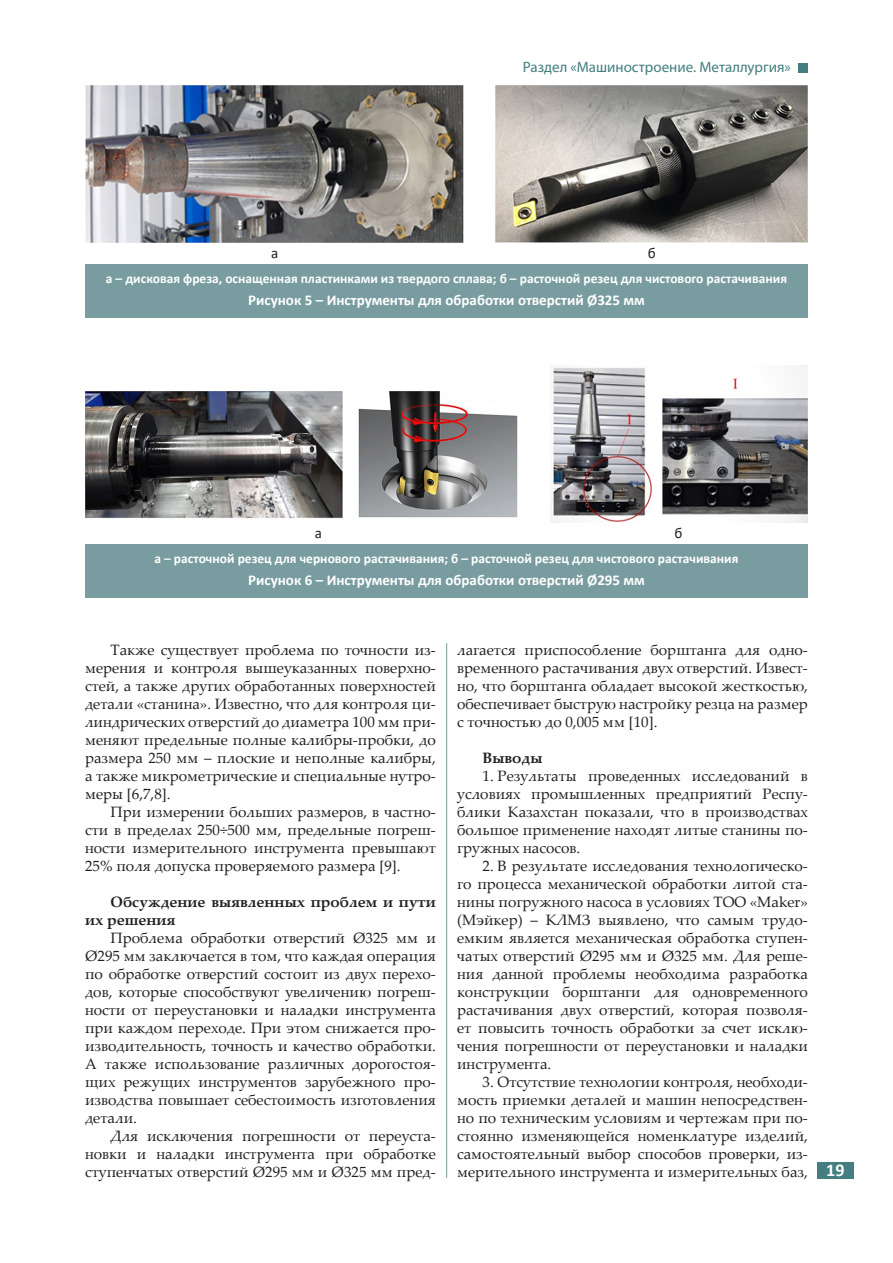
<style>
.page{position:relative;width:893px;height:1263px;background:#fff}
.page>*{position:absolute;margin:0;border:0;box-sizing:border-box;transform-origin:0 0}
.t1{font:700 18px "Calibri";color:#fff}
.ТЕКСТ_Palatino_Linot{font:15px/18px "Palatino Linotype";color:#231f20;text-align:justify}
.Рисунки_Calibri_10pt{font:700 15px "Calibri";color:#fff}
.ТЕКСТ_Palatino_Linot-2{font:700 15px/18px "Palatino Linotype";color:#231f20}
.t2{font:15px "Myriad Pro";color:#447e80}
.t3{font:15px "Calibri";color:#231f20}
.Рисунки_Calibri_10pt-2{font:700 13.5px "Calibri";color:#fff}
</style>
<div class="page">
<div style="left:817px;top:1162px;width:36px;height:16px;background:#447e80"></div>
<div style="left:798px;top:63px;width:10px;height:9px;background:#447e80"></div>
<div style="left:85px;top:264px;width:723px;height:31px;background:#789c9f"></div>
<div style="left:85px;top:285px;width:723px;height:32px;background:#789c9f"></div>
<img style="left:85px;top:85px;width:723px;height:158px">
<div style="left:85px;top:544px;width:723px;height:31px;background:#789c9f"></div>
<div style="left:85px;top:566px;width:723px;height:32px;background:#789c9f"></div>
<img style="left:85px;top:366px;width:723px;height:157px">
<hr style="left:446px;top:643px;width:1px;height:535px;background:#789c9f">
<p class="t2" style="left:523px;top:58px;width:269px">Раздел «Машиностроение. Металлургия»</p>
<p class="t3" style="left:271px;top:242px;width:9px">а</p>
<p class="t3" style="left:648px;top:242px;width:9px">б</p>
<p class="Рисунки_Calibri_10pt-2" style="left:106px;top:269px;width:683px">а – дисковая фреза, оснащенная пластинками из твердого сплава; б – расточной резец для чистового растачивания</p>
<p class="Рисунки_Calibri_10pt" style="left:248px;top:290px;width:398px">Рисунок 5 – Инструменты для обработки отверстий Ø325 мм</p>
<p class="t3" style="left:315px;top:522px;width:9px">а</p>
<p class="t3" style="left:674px;top:522px;width:9px">б</p>
<p class="Рисунки_Calibri_10pt-2" style="left:154px;top:549px;width:586px">а – расточной резец для чернового растачивания; б – расточной резец для чистового растачивания</p>
<p class="Рисунки_Calibri_10pt" style="left:248px;top:570px;width:398px">Рисунок 6 – Инструменты для обработки отверстий Ø295 мм</p>
<p class="ТЕКСТ_Palatino_Linot" style="left:85px;top:640px;width:352px;text-indent:26px">Также существует проблема по точности из&shy;мерения и контроля вышеуказанных поверхно&shy;стей, а также других обработанных поверхностей детали «станина». Известно, что для контроля ци&shy;линдрических отверстий до диаметра 100 мм при&shy;меняют предельные полные калибры-пробки, до размера 250 мм – плоские и неполные калибры, а также микрометрические и специальные нутро&shy;меры [6,7,8].</p>
<p class="ТЕКСТ_Palatino_Linot" style="left:85px;top:802px;width:352px;text-indent:26px">При измерении больших размеров, в частно&shy;сти в пределах 250÷500 мм, предельные погреш&shy;ности измерительного инструмента превышают 25% поля допуска проверяемого размера [9].</p>
<p class="ТЕКСТ_Palatino_Linot-2" style="left:85px;top:892px;width:352px;text-indent:26px">Обсуждение выявленных проблем и пути их решения</p>
<p class="ТЕКСТ_Palatino_Linot" style="left:85px;top:928px;width:352px;text-indent:26px">Проблема обработки отверстий Ø325 мм и Ø295 мм заключается в том, что каждая операция по обработке отверстий состоит из двух перехо&shy;дов, которые способствуют увеличению погреш&shy;ности от переустановки и наладки инструмента при каждом переходе. При этом снижается про&shy;изводительность, точность и качество обработки.<br>А также использование различных дорогостоя&shy;щих режущих инструментов зарубежного про&shy;изводства повышает себестоимость изготовления детали.</p>
<p class="ТЕКСТ_Palatino_Linot" style="left:85px;top:1126px;width:352px;text-indent:26px">Для исключения погрешности от переуста&shy;новки и наладки инструмента при обработке ступенчатых отверстий Ø295 мм и Ø325 мм пред-</p>
<p class="ТЕКСТ_Palatino_Linot" style="left:457px;top:640px;width:352px">лагается приспособление борштанга для одно&shy;временного растачивания двух отверстий. Извест&shy;но, что борштанга обладает высокой жесткостью, обеспечивает быструю настройку резца на размер с точностью до 0,005 мм [10].</p>
<p class="ТЕКСТ_Palatino_Linot-2" style="left:483px;top:748px;width:61px">Выводы</p>
<p class="ТЕКСТ_Palatino_Linot" style="left:457px;top:766px;width:352px;text-indent:26px">1. Результаты проведенных исследований в условиях промышленных предприятий Респу&shy;блики Казахстан показали, что в производствах большое применение находят литые станины по&shy;гружных насосов.</p>
<p class="ТЕКСТ_Palatino_Linot" style="left:457px;top:856px;width:352px;text-indent:26px">2. В результате исследования технологическо&shy;го процесса механической обработки литой ста&shy;нины погружного насоса в условиях ТОО «Maker» (Мэйкер) – КЛМЗ выявлено, что самым трудо&shy;емким является механическая обработка ступен&shy;чатых отверстий Ø295 мм и Ø325 мм. Для реше&shy;ния данной проблемы необходима разработка конструкции борштанги для одновременного растачивания двух отверстий, которая позволя&shy;ет повысить точность обработки за счет исклю&shy;чения погрешности от переустановки и наладки инструмента.</p>
<p class="ТЕКСТ_Palatino_Linot" style="left:457px;top:1072px;width:352px;text-indent:26px">3. Отсутствие технологии контроля, необходи&shy;мость приемки деталей и машин непосредствен&shy;но по техническим условиям и чертежам при по&shy;стоянно изменяющейся номенклатуре изделий, самостоятельный выбор способов проверки, из&shy;мерительного инструмента и измерительных баз,</p>
<p class="t1" style="left:826px;top:1157px;width:20px">19</p>
</div>
